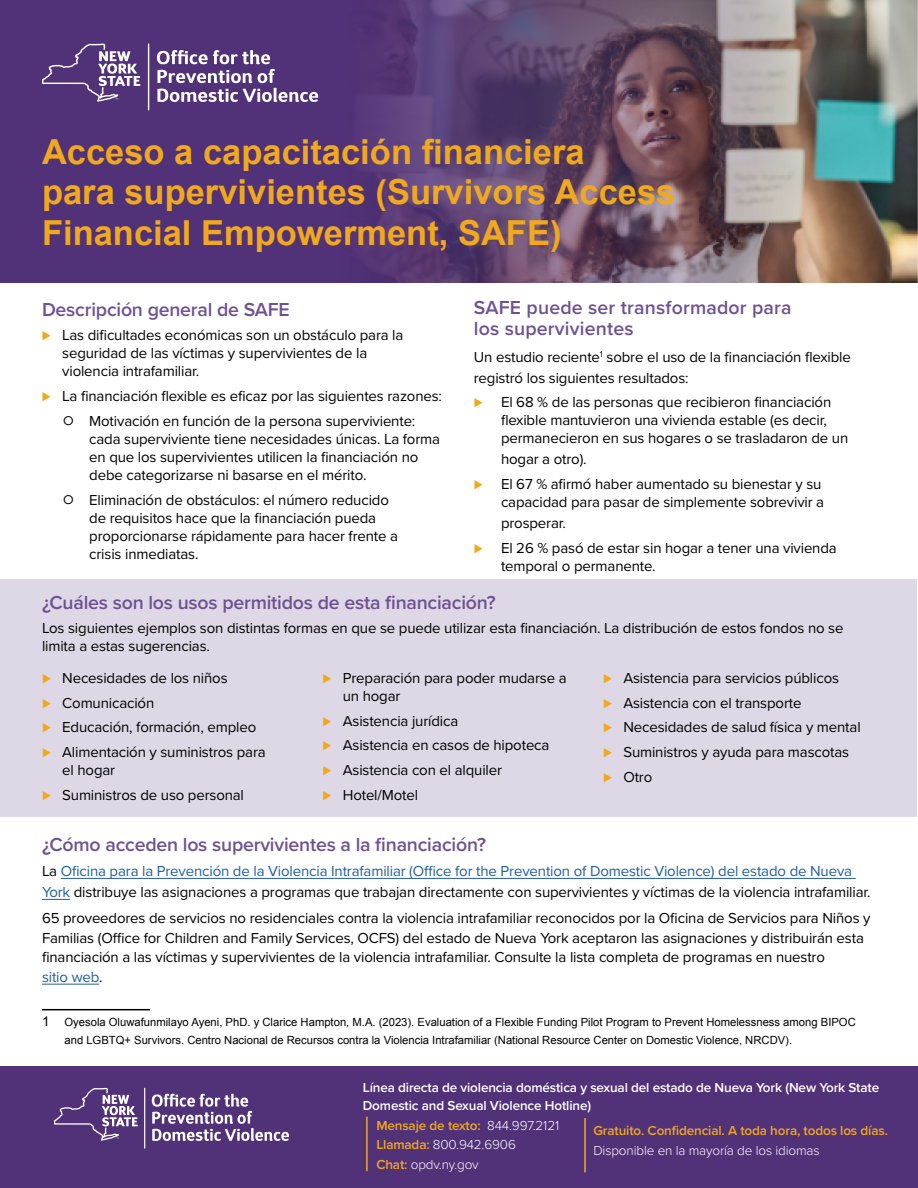
<style>
.page{position:relative;width:918px;height:1188px;background:#fff}
.page>*{position:absolute;margin:0;border:0;box-sizing:border-box;transform-origin:0 0}
.t1{font:700 34.5px/40.5px "Arial";color:#f0a91e}
.t2{font:600 19.5px "Proxima Nova";letter-spacing:-.01em;color:#6f5192}
.t3{font:600 19.5px/21px "Proxima Nova";letter-spacing:.01em;color:#6f5192}
.t4{font:15px/24.8px "Proxima Nova";letter-spacing:-.01em;color:#000}
.t5{font:600 13.5px/18px "Proxima Nova";letter-spacing:-.01em;color:#fff}
.t6{font:300 13.5px/19.5px "Proxima Nova";letter-spacing:-.01em;color:#fff}
.t7{font:600 13.5px "Proxima Nova";letter-spacing:-.01em;color:#f0a91e}
.t8{font:11.25px/18px "Arial";color:#000}
.s1{color:#f0a91e}
.s2{color:#215e9e}
.s3{font-size:13.5px}
.s4{font-weight:600;color:#f0a91e}
</style>
<div class="page">
<div style="left:0;top:1066px;width:918px;height:122px;background:#513178"></div>
<hr style="left:366px;top:1117px;width:2px;height:54px;background:#f0a91e">
<hr style="left:584px;top:1118px;width:2px;height:54px;background:#f0a91e">
<svg style="left:152px;top:1094px;width:137px;height:47px"></svg>
<svg style="left:54px;top:1088px;width:84px;height:53px"></svg>
<hr style="left:144px;top:1088px;width:1px;height:61px;background:#fff">
<hr style="left:42px;top:1009px;width:108px;height:1px;background:#000">
<img style="left:887px;top:0;width:31px;height:282px">
<img style="left:0;top:0;width:887px;height:282px">
<svg style="left:157px;top:50px;width:161px;height:52px"></svg>
<svg style="left:42px;top:43px;width:98px;height:59px;background:#6d528e"></svg>
<hr style="left:148px;top:44px;width:1px;height:66px;background:#fff">
<div style="left:0;top:579px;width:917px;height:237px;background:#ded8e6"></div>
<hr style="left:61px;top:878px;width:795px;height:1px;background:#215e9e">
<svg style="left:42px;top:899px;width:28px;height:1px"></svg>
<hr style="left:42px;top:984px;width:57px;height:1px;background:#215e9e">
<h1 class="t1" style="left:42px;top:133px;width:635px">Acceso a capacitación financiera<br>para supervivientes (Survivors Access<br>Financial Empowerment, SAFE)</h1>
<h2 class="t3" style="left:474px;top:297px;width:319px">SAFE puede ser transformador para los supervivientes</h2>
<p class="t4" style="left:474px;top:345px;width:379px;line-height:21px">Un estudio reciente<sup>1</sup> sobre el uso de la financiación flexible registró los siguientes resultados:</p>
<p class="t4" style="left:501px;top:393px;width:349px;line-height:18px;text-indent:-27px"><span class="s1">⊲</span> El 68 % de las personas que recibieron financiación flexible mantuvieron una vivienda estable (es decir, permanecieron en sus hogares o se trasladaron de un</p>
<p class="t4" style="left:474px;top:446px;width:349px;text-indent:27px">hogar a otro).<br><span class="s1">⊲</span> El 67 % afirmó haber aumentado su bienestar y su</p>
<p class="t4" style="left:501px;top:491px;width:325px;line-height:21px">capacidad para pasar de simplemente sobrevivir a prosperar.</p>
<p class="t4" style="left:501px;top:538px;width:337px;line-height:18px;text-indent:-27px"><span class="s1">⊲</span> El 26 % pasó de estar sin hogar a tener una vivienda temporal o permanente.</p>
<h2 class="t2" style="left:42px;top:294px;width:249px">Descripción general de SAFE</h2>
<p class="t4" style="left:62px;top:326px;width:343px;line-height:18px;text-indent:-20px"><span class="s1">⊲</span> Las dificultades económicas son un obstáculo para la seguridad de las víctimas y supervivientes de la violencia intrafamiliar.</p>
<p class="t4" style="left:42px;top:383px;width:402px;text-align:center"><span class="s1">⊲</span> La financiación flexible es eficaz por las siguientes razones: ⚪ Motivación en función de la persona superviviente:</p>
<p class="t4" style="left:89px;top:429px;width:352px;line-height:18px">cada superviviente tiene necesidades únicas. La forma en que los supervivientes utilicen la financiación no debe categorizarse ni basarse en el mérito.</p>
<p class="t4" style="left:89px;top:490px;width:310px;line-height:18px;text-indent:-27px">⚪ Eliminación de obstáculos: el número reducido de requisitos hace que la financiación pueda proporcionarse rápidamente para hacer frente a crisis inmediatas.</p>
<h2 class="t2" style="left:42px;top:588px;width:455px">¿Cuáles son los usos permitidos de esta financiación?</h2>
<p class="t4" style="left:42px;top:619px;width:803px;line-height:18px">Los siguientes ejemplos son distintas formas en que se puede utilizar esta financiación. La distribución de estos fondos no se limita a estas sugerencias.</p>
<p class="t4" style="left:42px;top:665px;width:225px"><span class="s1">⊲</span> Necesidades de los niños<br><span class="s1">⊲</span> Comunicación<br><span class="s1">⊲</span> Educación, formación, empleo <span class="s1">⊲</span> Alimentación y suministros para</p>
<p class="t4" style="left:42px;top:757px;width:204px;text-indent:20px">el hogar<br><span class="s1">⊲</span> Suministros de uso personal</p>
<p class="t4" style="left:343px;top:668px;width:225px;line-height:18px;text-indent:-20px"><span class="s1">⊲</span> Preparación para poder mudarse a un hogar</p>
<p class="t4" style="left:323px;top:708px;width:228px"><span class="s1">⊲</span> Asistencia jurídica<br><span class="s1">⊲</span> Asistencia en casos de hipoteca <span class="s1">⊲</span> Asistencia con el alquiler<br><span class="s1">⊲</span> Hotel/Motel</p>
<p class="t4" style="left:603px;top:665px;width:259px"><span class="s1">⊲</span> Asistencia para servicios públicos<br><span class="s1">⊲</span> Asistencia con el transporte<br><span class="s1">⊲</span> Necesidades de salud física y mental <span class="s1">⊲</span> Suministros y ayuda para mascotas <span class="s1">⊲</span> Otro</p>
<h2 class="t2" style="left:42px;top:830px;width:446px">¿Cómo acceden los supervivientes a la financiación?</h2>
<p class="t4" style="left:42px;top:860px;width:830px;line-height:21px">La <span class="s2">Oficina para la Prevención de la Violencia Intrafamiliar (Office for the Prevention of Domestic Violence) del estado de Nueva<br>York</span> distribuye las asignaciones a programas que trabajan directamente con supervivientes y víctimas de la violencia intrafamiliar.</p>
<p class="t4" style="left:42px;top:908px;width:830px;line-height:19.5px">65 proveedores de servicios no residenciales contra la violencia intrafamiliar reconocidos por la Oficina de Servicios para Niños y Familias (Office for Children and Family Services, OCFS) del estado de Nueva York aceptaron las asignaciones y distribuirán esta financiación a las víctimas y supervivientes de la violencia intrafamiliar. Consulte la lista completa de programas en nuestro<br><span class="s2">sitio web</span>.</p>
<p class="t8" style="left:64px;top:1013px;width:793px;text-indent:-22px"><span class="s3">1</span> Oyesola Oluwafunmilayo Ayeni, PhD. y Clarice Hampton, M.A. (2023). Evaluation of a Flexible Funding Pilot Program to Prevent Homelessness among BIPOC and LGBTQ+ Survivors. Centro Nacional de Recursos contra la Violencia Intrafamiliar (National Resource Center on Domestic Violence, NRCDV).</p>
<p class="t5" style="left:363px;top:1078px;width:518px">Línea directa de violencia doméstica y sexual del estado de Nueva York (New York State<br>Domestic and Sexual Violence Hotline)</p>
<p class="t6" style="left:376px;top:1115px;width:184px"><span class="s4">Mensaje de texto:</span> 844.997.2121<br><span class="s4">Llamada:</span> 800.942.6906<br><span class="s4">Chat:</span> opdv.ny.gov</p>
<p class="t7" style="left:593px;top:1121px;width:296px">Gratuito. Confidencial. A toda hora, todos los días.</p>
<p class="t6" style="left:593px;top:1140px;width:228px">Disponible en la mayoría de los idiomas</p>
</div>
